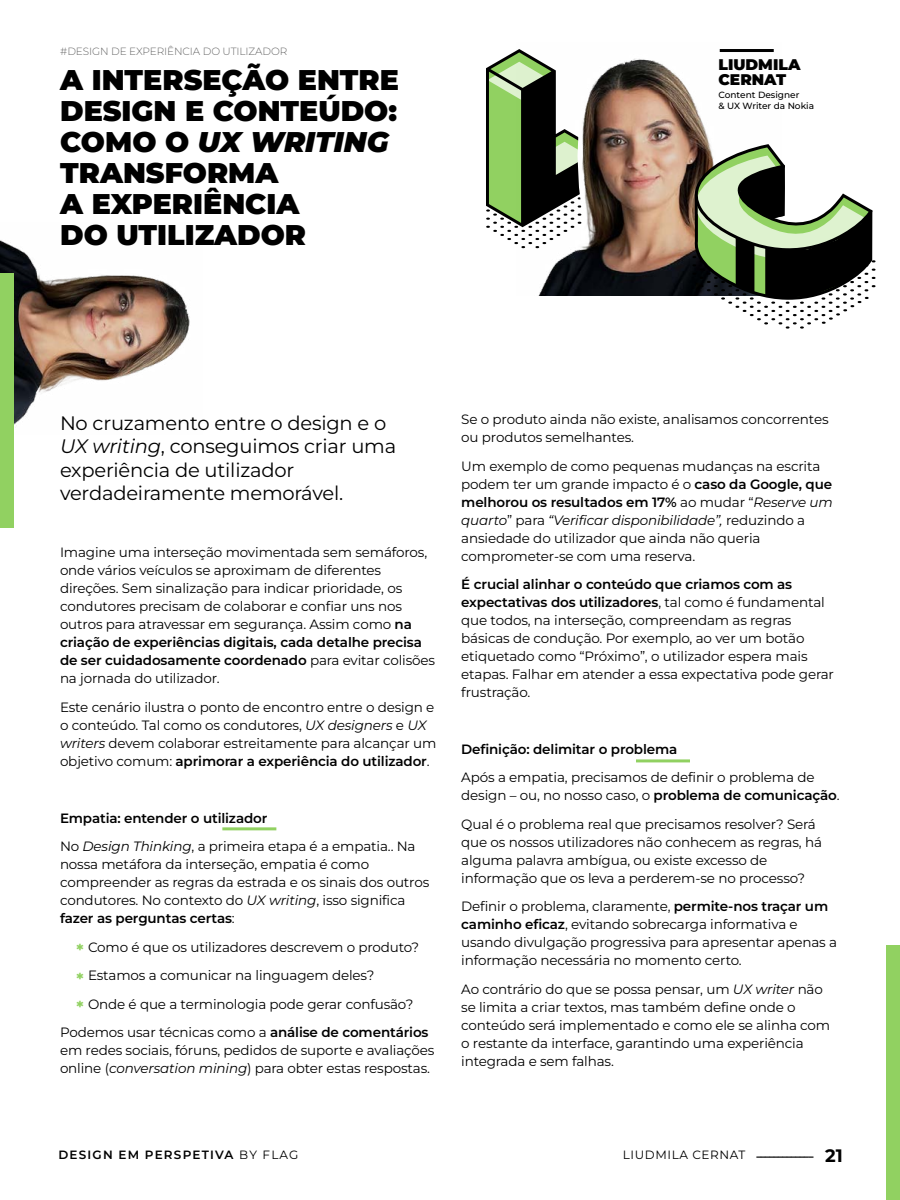
<style>
.page{position:relative;width:900px;height:1200px;background:#fff}
.page>*{position:absolute;margin:0;border:0;box-sizing:border-box;transform-origin:0 0}
.t1{font:900 28.5px/30.9px "Montserrat";color:#000}
.t2{font:19.5px/23.4px "Montserrat";letter-spacing:-.01em;color:#000}
.t3{font:18px "Montserrat";color:#000}
.t4{font:900 15.45px/15.5px "Montserrat";color:#000}
.t5{font:13.5px/18px "Montserrat";letter-spacing:-.01em;color:#000}
.t6{font:600 13.5px "Montserrat";letter-spacing:-.01em;color:#000}
.t7{font:600 12px "Montserrat";letter-spacing:.1em;color:#000}
.t8{font:12px "Montserrat";letter-spacing:.05em;color:#000}
.t9{font:300 10.5px "Montserrat";letter-spacing:-.01em;color:#666}
.t10{font:500 9px/10.5px "Montserrat";color:#000}
.s1{font-style:italic}
.s2{font-weight:600}
.s3{font-weight:700;font-size:16.5px;color:#91d161}
.s4{font-weight:400}
.s5{font-weight:700}
</style>
<div class="page">
<div style="left:886px;top:945px;width:14px;height:255px;background:#91d161"></div>
<svg style="left:486px;top:50px;width:31px;height:195px"></svg>
<img style="left:0;top:240px;width:190px;height:185px">
<div style="left:0;top:273px;width:14px;height:255px;background:#91d161"></div>
<hr style="left:636px;top:759px;width:54px;height:3px;background:#91d161">
<hr style="left:222px;top:827px;width:54px;height:3px;background:#91d161">
<img style="left:517px;top:49px;width:203px;height:246px">
<hr style="left:720px;top:49px;width:54px;height:3px;background:#000">
<svg style="left:692px;top:144px;width:184px;height:185px"></svg>
<p class="t9" style="left:60px;top:44px;width:229px">#DESIGN DE EXPERIÊNCIA DO UTILIZADOR</p>
<h1 class="t1" style="left:60px;top:63px;width:340px">A INTERSEÇÃO ENTRE<br>DESIGN E CONTEÚDO:<br>COMO O <span class="s1">UX WRITING<br></span>TRANSFORMA<br>A EXPERIÊNCIA<br>DO UTILIZADOR</h1>
<p class="t4" style="left:718px;top:56px;width:84px">LIUDMILA<br>CERNAT</p>
<p class="t10" style="left:718px;top:89px;width:97px">Content Designer<br>&amp; UX Writer da Nokia</p>
<h2 class="t2" style="left:60px;top:411px;width:338px">No cruzamento entre o design e o<br><span class="s1">UX writing</span>, conseguimos criar uma experiência de utilizador verdadeiramente memorável.</h2>
<p class="t5" style="left:60px;top:543px;width:377px">Imagine uma interseção movimentada sem semáforos, onde vários veículos se aproximam de diferentes direções. Sem sinalização para indicar prioridade, os condutores precisam de colaborar e confiar uns nos outros para atravessar em segurança. Assim como <span class="s2">na criação de experiências digitais, cada detalhe precisa de ser cuidadosamente coordenado</span> para evitar colisões na jornada do utilizador.</p>
<p class="t5" style="left:60px;top:697px;width:378px">Este cenário ilustra o ponto de encontro entre o design e o conteúdo. Tal como os condutores, <span class="s1">UX designers</span> e <span class="s1">UX writers</span> devem colaborar estreitamente para alcançar um objetivo comum: <span class="s2">aprimorar a experiência do utilizador</span>.</p>
<p class="t5" style="left:60px;top:803px;width:357px;line-height:28.5px"><span class="s2">Empatia: entender o utilizador<br></span>No <span class="s1">Design Thinking</span>, a primeira etapa é a empatia.. Na</p>
<p class="t5" style="left:60px;top:855px;width:371px">nossa metáfora da interseção, empatia é como compreender as regras da estrada e os sinais dos outros condutores. No contexto do <span class="s1">UX writing</span>, isso significa <span class="s2">fazer as perguntas certas</span>:</p>
<p class="t5" style="left:76px;top:937px;width:344px"><span class="s3">*</span> Como é que os utilizadores descrevem o produto?</p>
<p class="t5" style="left:76px;top:966px;width:300px"><span class="s3">*</span> Estamos a comunicar na linguagem deles?</p>
<p class="t5" style="left:76px;top:994px;width:338px"><span class="s3">*</span> Onde é que a terminologia pode gerar confusão?</p>
<p class="t5" style="left:60px;top:1023px;width:370px">Podemos usar técnicas como a <span class="s2">análise de comentários</span></p>
<p class="t5" style="left:60px;top:1041px;width:376px">em redes sociais, fóruns, pedidos de suporte e avaliações online (<span class="s1">conversation mining</span>) para obter estas respostas.</p>
<p class="t5" style="left:461px;top:410px;width:369px">Se o produto ainda não existe, analisamos concorrentes ou produtos semelhantes.</p>
<p class="t5" style="left:461px;top:456px;width:373px">Um exemplo de como pequenas mudanças na escrita podem ter um grande impacto é o <span class="s2">caso da Google, que melhorou os resultados em 17%</span> ao mudar “<span class="s1">Reserve um quarto</span>” para <span class="s1">“Verificar disponibilidade”,</span> reduzindo a ansiedade do utilizador que ainda não queria comprometer-se com uma reserva.</p>
<p class="t5" style="left:461px;top:575px;width:374px"><span class="s2">É crucial alinhar o conteúdo que criamos com as expectativas dos utilizadores</span>, tal como é fundamental que todos, na interseção, compreendam as regras básicas de condução. Por exemplo, ao ver um botão etiquetado como “Próximo”, o utilizador espera mais etapas. Falhar em atender a essa expectativa pode gerar frustração.</p>
<p class="t6" style="left:461px;top:740px;width:218px">Definição: delimitar o problema</p>
<p class="t5" style="left:461px;top:768px;width:380px">Após a empatia, precisamos de definir o problema de design – ou, no nosso caso, o <span class="s2">problema de comunicação</span>.</p>
<p class="t5" style="left:461px;top:815px;width:362px">Qual é o problema real que precisamos resolver? Será que os nossos utilizadores não conhecem as regras, há alguma palavra ambígua, ou existe excesso de informação que os leva a perderem-se no processo?</p>
<p class="t5" style="left:461px;top:897px;width:377px">Definir o problema, claramente, <span class="s2">permite-nos traçar um caminho eficaz</span>, evitando sobrecarga informativa e usando divulgação progressiva para apresentar apenas a informação necessária no momento certo.</p>
<p class="t5" style="left:461px;top:980px;width:371px">Ao contrário do que se possa pensar, um <span class="s1">UX writer</span> não se limita a criar textos, mas também define onde o conteúdo será implementado e como ele se alinha com o restante da interface, garantindo uma experiência integrada e sem falhas.</p>
<p class="t7" style="left:58px;top:1147px;width:242px">DESIGN EM PERSPETIVA <span class="s4">BY FLAG</span></p>
<h3 class="t3" style="left:755px;top:1143px;width:89px">------------- <span class="s5">21</span></h3>
<p class="t8" style="left:623px;top:1147px;width:124px">LIUDMILA CERNAT</p>
</div>
